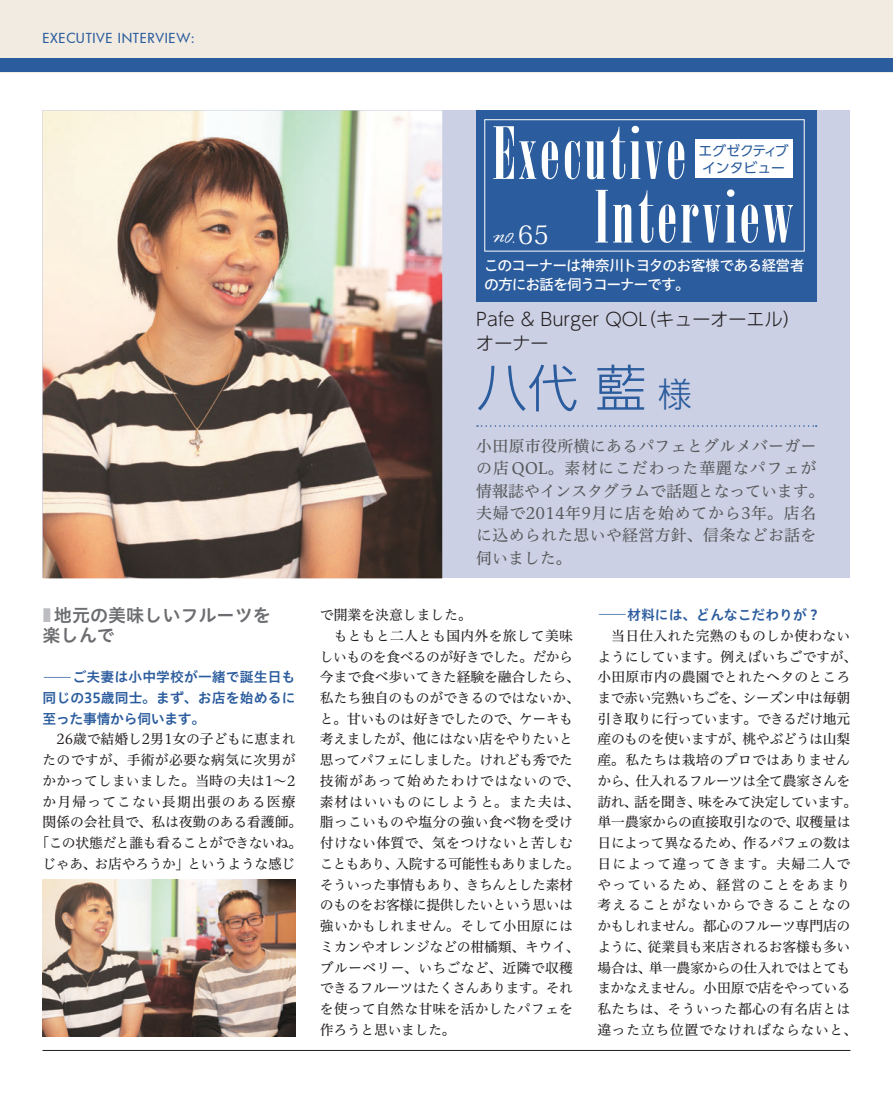
<style>
.page{position:relative;width:893px;height:1093px;background:#fff}
.page>*{position:absolute;margin:0;border:0;box-sizing:border-box;transform-origin:0 0}
.t1{font:51px "UD Shin Go Pro Light 90 msp RKSJ H";color:#2b5c9d}
.t2{font:18px/23.4px "UD Shin Go Pro Light 90 msp RKSJ H";color:#231f20}
.t3{font:18px/20.7px "Hiragino UD Sans Std W6 90 msp RKSJ H";color:#6c6d70}
.t4{font:15.9px/22.4px "Hiragino UD Serif Std W4 90 msp RKSJ H";letter-spacing:.015em;color:#57585a}
.t5{font:italic 15.15px "Rage";color:#fff}
.t6{font:14.85px/19.2px "Hiragino UD Sans Std W5 90 msp RKSJ H";letter-spacing:-.07em;color:#fff}
.t7{font:13.8px/20.7px "Hiragino UD Serif Std W4 90 msp RKSJ H";letter-spacing:-.01em;color:#231f20;text-align:center}
.t8{font:13.8px "Hiragino UD Serif Std W4 90 msp RKSJ H";letter-spacing:.02em;color:#231f20}
.t9{font:13.8px "Hiragino UD Serif Std W4 90 msp RKSJ H";letter-spacing:-.04em;color:#231f20}
.t10{font:13.8px/20.7px "Hiragino UD Sans Std W6 90 msp RKSJ H";letter-spacing:.01em;color:#2b5c9d;text-align:justify}
.t11{font:13.8px "Hiragino UD Serif Std W4 90 msp RKSJ H";letter-spacing:-.05em;color:#231f20}
.t12{font:13.8px "Hiragino UD Serif Std W4 90 msp RKSJ H";letter-spacing:-.065em;color:#231f20}
.t13{font:13.8px "Hiragino UD Serif Std W4 90 msp RKSJ H";letter-spacing:-.03em;color:#231f20}
.t14{font:13.8px "Hiragino UD Serif Std W4 90 msp RKSJ H";letter-spacing:-.035em;color:#231f20}
.t15{font:13.8px "Hiragino UD Serif Std W4 90 msp RKSJ H";letter-spacing:-.045em;color:#231f20}
.t16{font:13.8px "Hiragino UD Serif Std W4 90 msp RKSJ H";letter-spacing:.05em;color:#231f20}
.t17{font:13.8px "Hiragino UD Serif Std W4 90 msp RKSJ H";letter-spacing:.055em;color:#231f20}
.t18{font:13.8px "Hiragino UD Serif Std W4 90 msp RKSJ H";letter-spacing:.025em;color:#231f20}
.t19{font:13.8px "Hiragino UD Serif Std W4 90 msp RKSJ H";letter-spacing:.08em;color:#231f20}
.t20{font:13.8px/17px "UD Shin Go Pro Regular 90 msp RKSJ H";color:#2b5c9d}
.t21{font:500 13.5px "Futura";letter-spacing:.05em;color:#2b5c9d}
.s1{color:#bcbdc0}
.s2{font-family:"Hiragino UD Serif Std W4 90 msp RKSJ H";font-size:14.85px}
.s3{font-family:"Koz Min Pro Regular 90 msp RKSJ H";font-style:normal;font-size:25.5px}
.s4{font-size:34.05px}
</style>
<div class="page">
<div style="left:0;top:0;width:893px;height:72px;background:#f1ebe1"></div>
<div style="left:0;top:58px;width:893px;height:14px;background:#2b5c9d"></div>
<hr style="left:43px;top:1050px;width:807px;height:1px;background:#231f20">
<div style="left:43px;top:111px;width:807px;height:467px;background:#ccd0e4"></div>
<div style="left:476px;top:111px;width:340px;height:191px;background:#2b5c9d"></div>
<div style="left:485px;top:119px;width:319px;height:132px;border:1px solid #fff"></div>
<img style="left:43px;top:111px;width:399px;height:467px">
<svg style="left:493px;top:126px;width:43px;height:53px"></svg>
<svg style="left:542px;top:141px;width:16px;height:38px"></svg>
<svg style="left:565px;top:141px;width:40px;height:38px"></svg>
<svg style="left:611px;top:126px;width:73px;height:53px"></svg>
<div style="left:695px;top:140px;width:97px;height:38px;background:#fff"></div>
<svg style="left:595px;top:190px;width:38px;height:52px"></svg>
<svg style="left:639px;top:190px;width:14px;height:53px"></svg>
<svg style="left:659px;top:204px;width:16px;height:39px"></svg>
<svg style="left:681px;top:189px;width:112px;height:54px"></svg>
<svg style="left:477px;top:425px;width:340px;height:2px"></svg>
<img style="left:43px;top:879px;width:253px;height:157px">
<p class="t21" style="left:43px;top:28px;width:154px">EXECUTIVE INTERVIEW:</p>
<h2 class="t3" style="left:43px;top:607px;width:230px"><span class="s1">■</span> 地元の美味しいフルーツを楽しんで</h2>
<p class="t10" style="left:43px;top:668px;width:254px"><span class="s2">―</span>ご夫妻は小中学校が一緒で誕生日も同じの35歳同士。まず、お店を始めるに至った事情から伺います。</p>
<p class="t7" style="left:56px;top:731px;width:241px">26歳で結婚し2男1女の子どもに恵まれ</p>
<p class="t8" style="left:43px;top:755px;width:254px">たのですが、手術が必要な病気に次男が</p>
<p class="t7" style="left:43px;top:772px;width:255px">かかってしまいました。当時の夫は1～2</p>
<p class="t19" style="left:43px;top:796px;width:255px">か月帰ってこない長期出張のある医療</p>
<p class="t7" style="left:43px;top:814px;width:261px">関係の会社員で、私は夜勤のある看護師。</p>
<p class="t11" style="left:36px;top:838px;width:268px">「この状態だと誰も看ることができないね。</p>
<p class="t13" style="left:43px;top:858px;width:254px">じゃあ、お店やろうか」というような感じ</p>
<p class="t5" style="left:492px;top:230px;width:58px">NO.<span class="s3">65</span></p>
<p class="t20" style="left:698px;top:144px;width:92px">エグゼクティブインタビュー</p>
<p class="t6" style="left:484px;top:258px;width:322px">このコーナーは神奈川トヨタのお客様である経営者の方にお話を伺うコーナーです。</p>
<h2 class="t2" style="left:476px;top:310px;width:326px">Pafe &amp; Burger QOL（キューオーエル）オーナー</h2>
<h1 class="t1" style="left:476px;top:369px;width:217px">八代 藍 <span class="s4">様</span></h1>
<p class="t4" style="left:476px;top:437px;width:350px">小田原市役所横にあるパフェとグルメバーガーの店QOL。素材にこだわった華麗なパフェが情報誌やインスタグラムで話題となっています。夫婦で2014年9月に店を始めてから3年。店名に込められた思いや経営方針、信条などお話を伺いました。</p>
<p class="t7" style="left:320px;top:606px;width:154px">で開業を決意しました。</p>
<p class="t8" style="left:334px;top:630px;width:241px">もともと二人とも国内外を旅して美味</p>
<p class="t9" style="left:320px;top:651px;width:255px">しいものを食べるのが好きでした。だから</p>
<p class="t7" style="left:320px;top:668px;width:261px">今まで食べ歩いてきた経験を融合したら、</p>
<p class="t7" style="left:320px;top:689px;width:261px">私たち独自のものができるのではないか、</p>
<p class="t9" style="left:320px;top:713px;width:254px">と。甘いものは好きでしたので、ケーキも</p>
<p class="t14" style="left:320px;top:734px;width:255px">考えましたが、他にはない店をやりたいと</p>
<p class="t9" style="left:320px;top:755px;width:254px">思ってパフェにしました。けれども秀でた</p>
<p class="t16" style="left:320px;top:775px;width:261px">技術があって始めたわけではないので、</p>
<p class="t17" style="left:320px;top:796px;width:261px">素材はいいものにしようと。また夫は、</p>
<p class="t8" style="left:320px;top:817px;width:254px">脂っこいものや塩分の強い食べ物を受け</p>
<p class="t8" style="left:320px;top:838px;width:254px">付けない体質で、気をつけないと苦しむ</p>
<p class="t12" style="left:320px;top:858px;width:261px">こともあり、入院する可能性もありました。</p>
<p class="t9" style="left:320px;top:879px;width:255px">そういった事情もあり、きちんとした素材</p>
<p class="t15" style="left:320px;top:900px;width:254px">のものをお客様に提供したいという思いは</p>
<p class="t8" style="left:320px;top:920px;width:254px">強いかもしれません。そして小田原には</p>
<p class="t7" style="left:320px;top:938px;width:261px">ミカンやオレンジなどの柑橘類、キウイ、</p>
<p class="t18" style="left:320px;top:962px;width:254px">ブルーベリー、いちごなど、近隣で収穫</p>
<p class="t9" style="left:320px;top:983px;width:254px">できるフルーツはたくさんあります。それ</p>
<p class="t8" style="left:320px;top:1003px;width:254px">を使って自然な甘味を活かしたパフェを</p>
<p class="t7" style="left:320px;top:1021px;width:137px">作ろうと思いました。</p>
<p class="t10" style="left:597px;top:606px;width:225px"><span class="s2">―</span>材料には、どんなこだわりが？</p>
<p class="t7" style="left:597px;top:627px;width:261px">当日仕入れた完熟のものしか使わない<br>ようにしています。例えばいちごですが、小田原市内の農園でとれたヘタのところまで赤い完熟いちごを、シーズン中は毎朝引き取りに行っています。できるだけ地元産のものを使いますが、桃やぶどうは山梨産。私たちは栽培のプロではありませんから、仕入れるフルーツは全て農家さんを訪れ、話を聞き、味をみて決定しています。単一農家からの直接取引なので、収穫量は日によって異なるため、作るパフェの数は日によって違ってきます。夫婦二人でやっているため、経営のことをあまり考えることがないからできることなのかもしれません。都心のフルーツ専門店のように、従業員も来店されるお客様も多い場合は、単一農家からの仕入れではとてもまかなえません。小田原で店をやっている私たちは、そういった都心の有名店とは違った立ち位置でなければならないと、</p>
</div>
